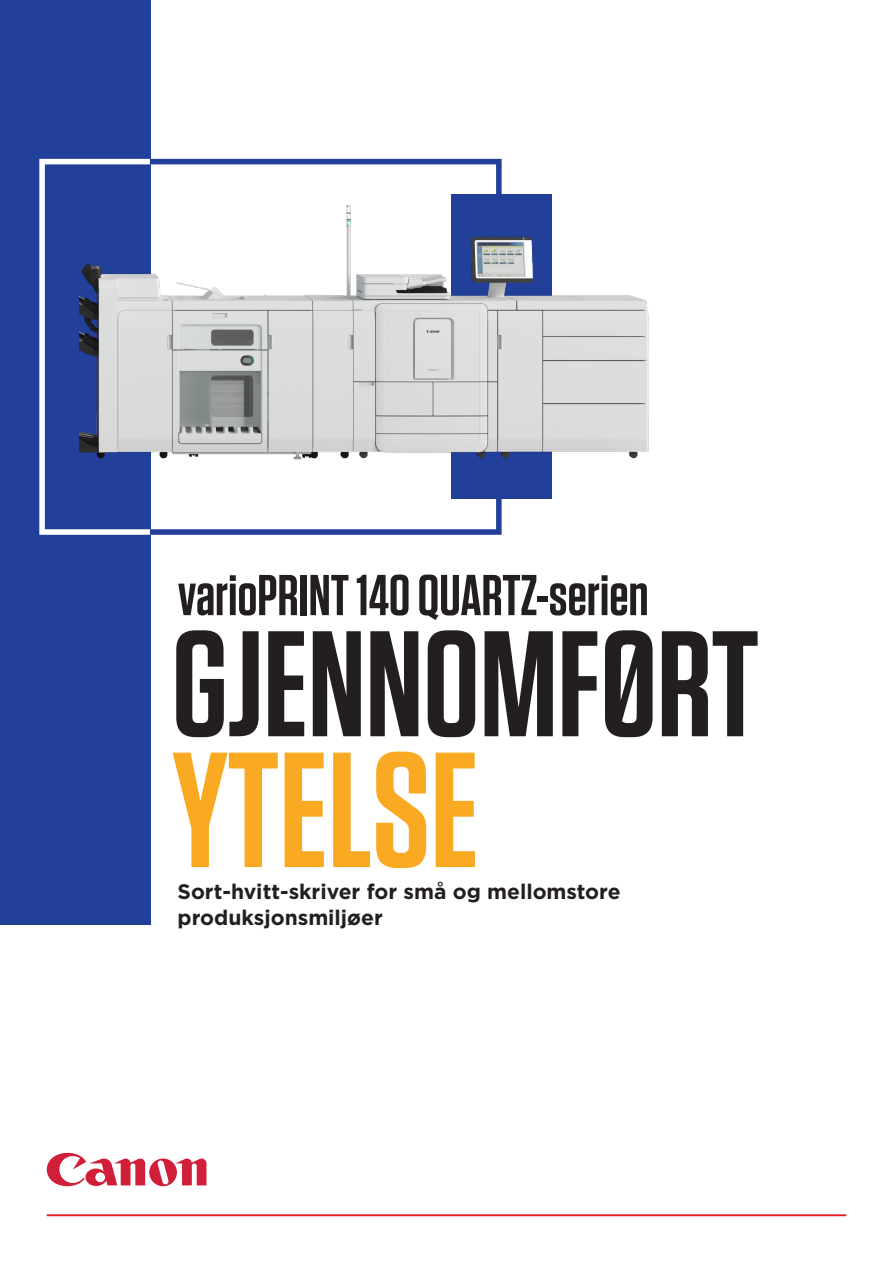
<style>
.page{position:relative;width:893px;height:1263px;background:#fff}
.page>*{position:absolute;margin:0;border:0;box-sizing:border-box;transform-origin:0 0}
.t1{font:600 163.5px "Tungsten";color:#faa923}
.t2{font:600 150px "Tungsten";color:#231f20}
.t3{font:600 57.45px "Tungsten";color:#231f20}
.t4{font:700 21px/25.2px "Gotham";color:#231f20}
</style>
<div class="page">
<div style="left:0;top:0;width:150px;height:925px;background:#223f99"></div>
<hr style="left:47px;top:1214px;width:799px;height:2px;background:#e21a21">
<svg style="left:47px;top:1153px;width:159px;height:33px"></svg>
<svg style="left:39px;top:158px;width:610px;height:377px"></svg>
<svg style="left:144px;top:156px;width:360px;height:44px"></svg>
<svg style="left:144px;top:493px;width:360px;height:44px"></svg>
<p class="t3" style="left:178px;top:565px;width:472px">varioPRINT 140 QUARTZ-serien</p>
<p class="t2" style="left:172px;top:605px;width:589px">GJENNOMFØRT</p>
<p class="t1" style="left:172px;top:724px;width:309px">YTELSE</p>
<p class="t4" style="left:178px;top:879px;width:444px">Sort-hvitt-skriver for små og mellomstore produksjonsmiljøer</p>
</div>
